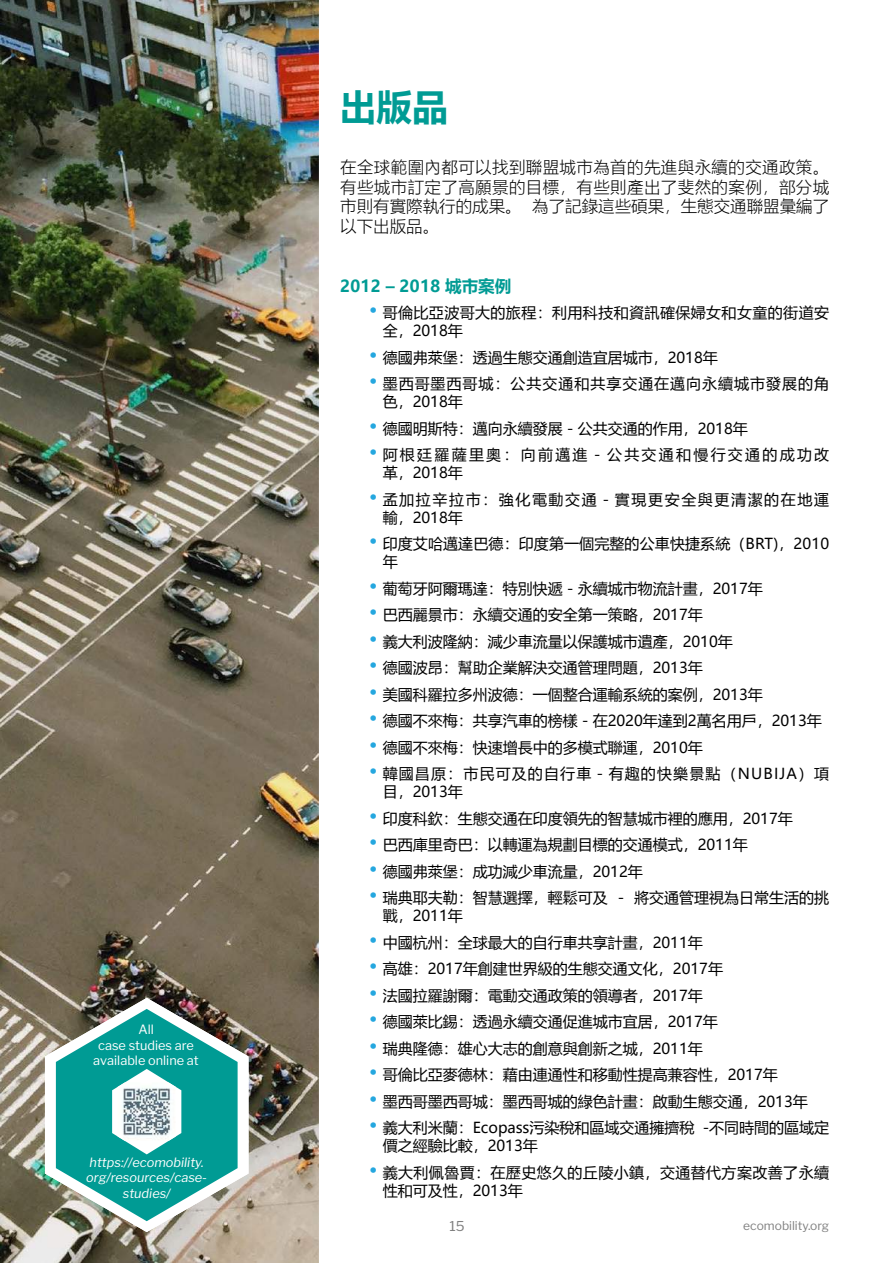
<style>
.page{position:relative;width:893px;height:1263px;background:#fff}
.page>*{position:absolute;margin:0;border:0;box-sizing:border-box;transform-origin:0 0}
.t1{font:700 36px "Microsoft Ya Hei";color:#009b94}
.t2{font:300 16.5px/19.8px "Microsoft Ya Hei";color:#000;text-align:justify}
.t3{font:700 16.5px "Microsoft Ya Hei";color:#009b94}
.t4{font:15px/18px "Microsoft Ya Hei";color:#000}
.t5{font:15px/18px "Microsoft Ya Hei";letter-spacing:.025em;color:#000}
.t6{font:15px/18px "Microsoft Ya Hei";letter-spacing:.075em;color:#000}
.t7{font:15px/18px "Microsoft Ya Hei";letter-spacing:.065em;color:#000}
.t8{font:15px/18px "Microsoft Ya Hei";letter-spacing:.105em;color:#000}
.t9{font:15px/18px "Microsoft Ya Hei";letter-spacing:.15em;color:#000}
.t10{font:13.5px "Libre Franklin";color:#808080}
.t11{font:italic 12.75px/15.3px "Libre Franklin";color:#fff;text-align:center}
.t12{font:12.75px/15.3px "Libre Franklin";color:#fff;text-align:center}
.t13{font:12px "Libre Franklin";color:#808080}
.s1{font-family:"Libre Franklin";font-weight:700;font-size:21px;color:#25a7df}
</style>
<div class="page">
<img style="left:0;top:0;width:319px;height:1263px">
<img style="left:45px;top:998px;width:204px;height:234px">
<svg style="left:56px;top:1009px;width:182px;height:212px;background:#39a39c"></svg>
<img style="left:118px;top:1082px;width:58px;height:59px">
<p class="t12" style="left:93px;top:1022px;width:107px">All<br>case studies are available online at</p>
<p class="t11" style="left:86px;top:1155px;width:122px">https://ecomobility. org/resources/case&shy;studies/</p>
<h1 class="t1" style="left:340px;top:82px;width:109px">出版品</h1>
<p class="t2" style="left:340px;top:157px;width:491px">在全球範圍內都可以找到聯盟城市為首的先進與永續的交通政策。有些城市訂定了高願景的目標，有些則產出了斐然的案例，部分城市則有實際執行的成果。 為了記錄這些碩果，生態交通聯盟彙編了以下出版品。</p>
<p class="t3" style="left:340px;top:274px;width:173px">2012 – 2018 城市案例</p>
<p class="t5" style="left:383px;top:303px;width:448px;text-indent:-13px"><span class="s1">•</span> 哥倫比亞波哥大的旅程：利用科技和資訊確保婦女和女童的街道安全，2018年</p>
<p class="t4" style="left:370px;top:348px;width:349px"><span class="s1">•</span> 德國弗萊堡：透過生態交通創造宜居城市，2018年</p>
<p class="t7" style="left:383px;top:374px;width:448px;text-indent:-13px"><span class="s1">•</span> 墨西哥墨西哥城：公共交通和共享交通在邁向永續城市發展的角色，2018年</p>
<p class="t4" style="left:370px;top:419px;width:379px"><span class="s1">•</span> 德國明斯特：邁向永續發展－公共交通的作用，2018年</p>
<p class="t9" style="left:383px;top:445px;width:448px;text-indent:-13px"><span class="s1">•</span> 阿根廷羅薩里奧：向前邁進－公共交通和慢行交通的成功改革，2018年</p>
<p class="t8" style="left:383px;top:490px;width:448px;text-indent:-13px"><span class="s1">•</span> 孟加拉辛拉市：強化電動交通－實現更安全與更清潔的在地運輸，2018年</p>
<p class="t4" style="left:383px;top:534px;width:448px;text-indent:-13px"><span class="s1">•</span> 印度艾哈邁達巴德：印度第一個完整的公車快捷系統（BRT)，2010年</p>
<p class="t4" style="left:370px;top:579px;width:394px"><span class="s1">•</span> 葡萄牙阿爾瑪達：特別快遞－永續城市物流計畫，2017年</p>
<p class="t4" style="left:370px;top:605px;width:334px"><span class="s1">•</span> 巴西麗景市：永續交通的安全第一策略，2017年</p>
<p class="t4" style="left:370px;top:632px;width:364px"><span class="s1">•</span> 義大利波隆納：減少車流量以保護城市遺產，2010年</p>
<p class="t4" style="left:370px;top:658px;width:334px"><span class="s1">•</span> 德國波昂：幫助企業解決交通管理問題，2013年</p>
<p class="t4" style="left:370px;top:685px;width:394px"><span class="s1">•</span> 美國科羅拉多州波德：一個整合運輸系統的案例，2013年</p>
<p class="t4" style="left:370px;top:711px;width:453px"><span class="s1">•</span> 德國不來梅：共享汽車的榜樣－在2020年達到2萬名用戶，2013年</p>
<p class="t4" style="left:370px;top:738px;width:334px"><span class="s1">•</span> 德國不來梅：快速增長中的多模式聯運，2010年</p>
<p class="t6" style="left:383px;top:764px;width:448px;text-indent:-13px"><span class="s1">•</span> 韓國昌原：市民可及的自行車－有趣的快樂景點（NUBIJA）項目，2013年</p>
<p class="t4" style="left:370px;top:809px;width:424px"><span class="s1">•</span> 印度科欽：生態交通在印度領先的智慧城市裡的應用，2017年</p>
<p class="t4" style="left:370px;top:835px;width:379px"><span class="s1">•</span> 巴西庫里奇巴：以轉運為規劃目標的交通模式，2011年</p>
<p class="t4" style="left:370px;top:862px;width:274px"><span class="s1">•</span> 德國弗萊堡：成功減少車流量，2012年</p>
<p class="t4" style="left:383px;top:888px;width:448px;text-indent:-13px"><span class="s1">•</span> 瑞典耶夫勒：智慧選擇，輕鬆可及 - 將交通管理視為日常生活的挑戰，2011年</p>
<p class="t4" style="left:370px;top:933px;width:334px"><span class="s1">•</span> 中國杭州：全球最大的自行車共享計畫，2011年</p>
<p class="t4" style="left:370px;top:959px;width:355px"><span class="s1">•</span> 高雄：2017年創建世界級的生態交通文化，2017年</p>
<p class="t4" style="left:370px;top:986px;width:334px"><span class="s1">•</span> 法國拉羅謝爾：電動交通政策的領導者，2017年</p>
<p class="t4" style="left:370px;top:1012px;width:349px"><span class="s1">•</span> 德國萊比錫：透過永續交通促進城市宜居，2017年</p>
<p class="t4" style="left:370px;top:1039px;width:334px"><span class="s1">•</span> 瑞典隆德：雄心大志的創意與創新之城，2011年</p>
<p class="t4" style="left:370px;top:1065px;width:409px"><span class="s1">•</span> 哥倫比亞麥德林：藉由連通性和移動性提高兼容性，2017年</p>
<p class="t4" style="left:370px;top:1092px;width:439px"><span class="s1">•</span> 墨西哥墨西哥城：墨西哥城的綠色計畫：啟動生態交通，2013年</p>
<p class="t4" style="left:383px;top:1118px;width:448px;text-indent:-13px"><span class="s1">•</span> 義大利米蘭：Ecopass污染稅和區域交通擁擠稅 -不同時間的區域定價之經驗比較，2013年</p>
<p class="t5" style="left:383px;top:1163px;width:448px;text-indent:-13px"><span class="s1">•</span> 義大利佩魯賈：在歷史悠久的丘陵小鎮，交通替代方案改善了永續性和可及性，2013年</p>
<p class="t10" style="left:450px;top:1218px;width:17px">15</p>
<p class="t13" style="left:743px;top:1218px;width:87px">ecomobility.org</p>
</div>
